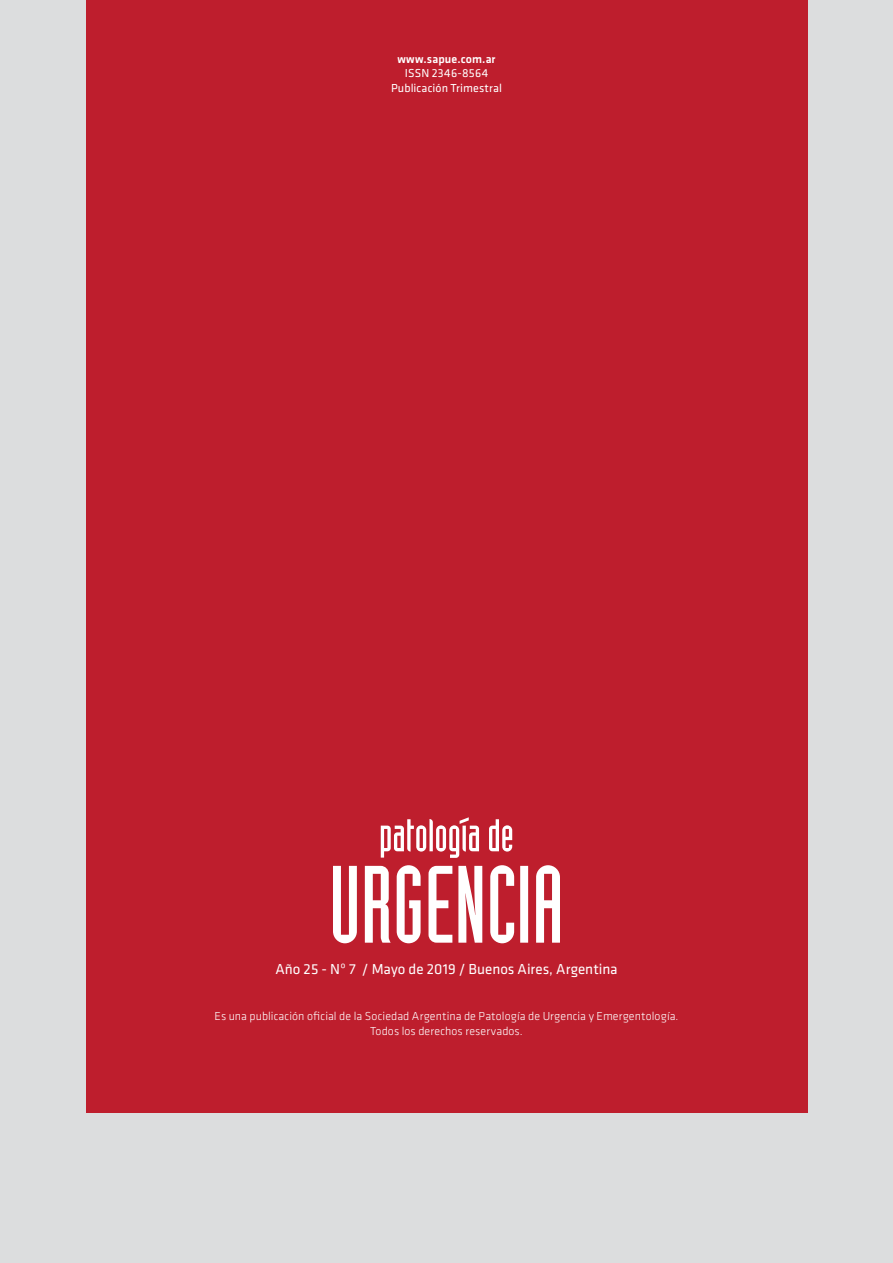
<style>
.page{position:relative;width:893px;height:1263px;background:#dcddde}
.page>*{position:absolute;margin:0;border:0;box-sizing:border-box;transform-origin:0 0}
.t1{font:15px "Klavika";color:#fff}
.t2{font:300 12px/14.4px "Klavika";letter-spacing:.005em;color:#fff;text-align:center}
.t3{font:12px/14.4px "Klavika";letter-spacing:.01em;color:#fff;text-align:center}
.t4{font:500 12px "Klavika";letter-spacing:.005em;color:#fff}
</style>
<div class="page">
<div style="left:86px;top:0;width:721px;height:1112px;background:#be1e2d"></div>
<svg style="left:333px;top:817px;width:227px;height:126px"></svg>
<p class="t4" style="left:397px;top:52px;width:100px">www.sapue.com.ar</p>
<p class="t3" style="left:391px;top:66px;width:112px">ISSN 2346-8564<br>Publicación Trimestral</p>
<p class="t1" style="left:275px;top:961px;width:344px">Año 25 - Nº 7 / Mayo de 2019 / Buenos Aires, Argentina</p>
<p class="t2" style="left:214px;top:1009px;width:466px">Es una publicación oficial de la Sociedad Argentina de Patología de Urgencia y Emergentología.<br>Todos los derechos reservados.</p>
</div>
